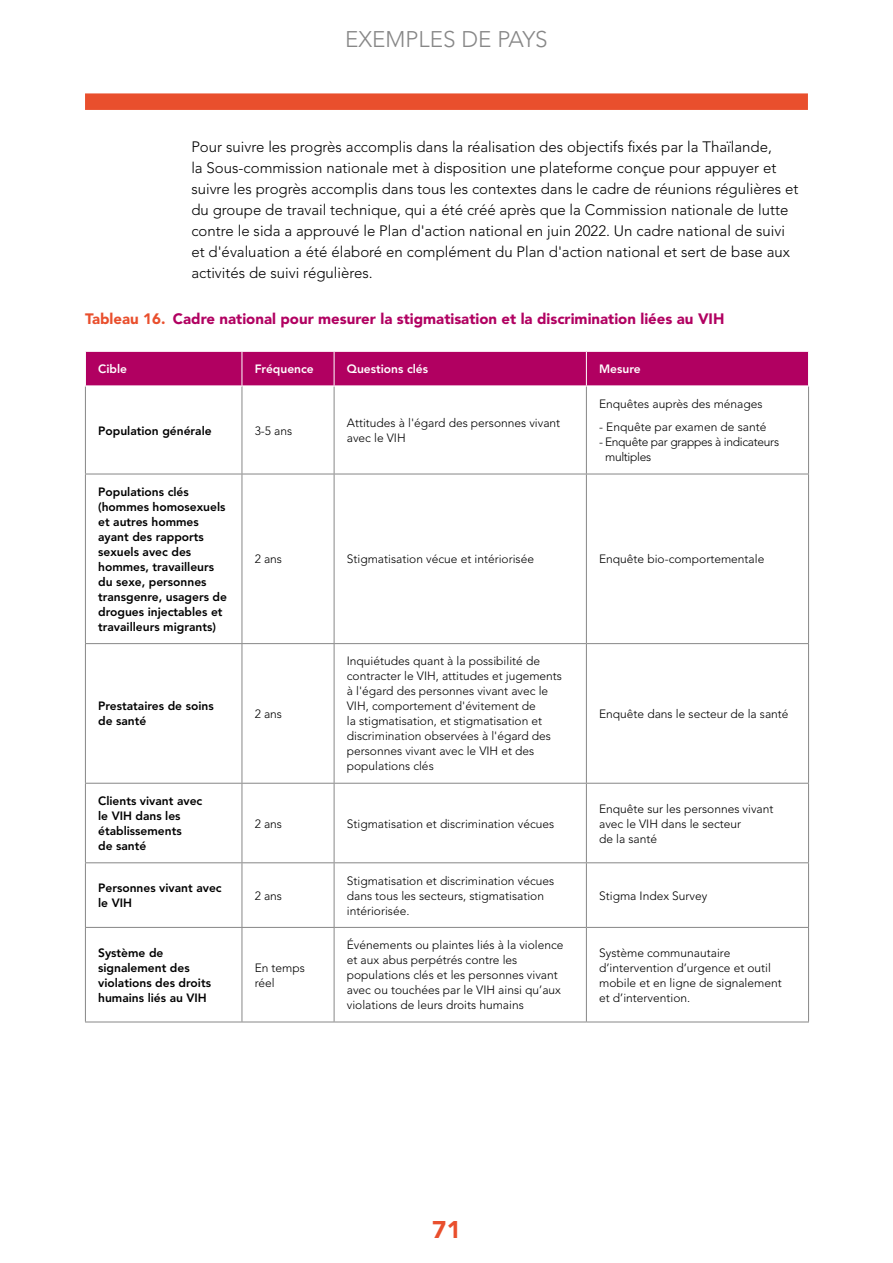
<style>
.page{position:relative;width:893px;height:1263px;background:#fff}
.page>*{position:absolute;margin:0;border:0;box-sizing:border-box;transform-origin:0 0}
.t1{font:900 24px "Avenir LT Std";color:#e94f2d}
.t2{font:300 22.5px "Avenir LT Std";color:#878787}
.text{font:300 15px/21px "Avenir LT Std";color:#000}
.figure__table__box{font:900 15px "Avenir LT Std";color:#b10061}
.table_text{font:300 12px/15px "Avenir LT Std";color:#000}
.table_text-2{font:800 12px/15px "Avenir LT Std";color:#000}
.table_text-3{font:300 12px/15px "Avenir LT Std";letter-spacing:-.025em;color:#000}
.table_text-4{font:800 12px "Avenir LT Std";color:#fff}
.s1{color:#e94f2d}
</style>
<div class="page">
<div style="left:86px;top:352px;width:722px;height:33px;background:#b10061"></div>
<hr style="left:242px;top:643px;width:92px;height:1px;background:#878787">
<hr style="left:334px;top:643px;width:252px;height:1px;background:#878787">
<hr style="left:586px;top:643px;width:223px;height:1px;background:#878787">
<hr style="left:334px;top:783px;width:252px;height:1px;background:#878787">
<hr style="left:586px;top:783px;width:223px;height:1px;background:#878787">
<hr style="left:334px;top:862px;width:252px;height:1px;background:#878787">
<hr style="left:586px;top:862px;width:223px;height:1px;background:#878787">
<hr style="left:334px;top:927px;width:252px;height:1px;background:#878787">
<hr style="left:586px;top:927px;width:223px;height:1px;background:#878787">
<hr style="left:334px;top:1021px;width:252px;height:1px;background:#878787">
<hr style="left:586px;top:1021px;width:223px;height:1px;background:#878787">
<hr style="left:334px;top:386px;width:1px;height:88px;background:#878787">
<hr style="left:586px;top:386px;width:1px;height:88px;background:#878787">
<hr style="left:808px;top:386px;width:1px;height:88px;background:#878787">
<hr style="left:586px;top:474px;width:223px;height:1px;background:#878787">
<hr style="left:586px;top:474px;width:1px;height:169px;background:#878787">
<hr style="left:808px;top:474px;width:1px;height:169px;background:#878787">
<hr style="left:334px;top:644px;width:1px;height:139px;background:#878787">
<hr style="left:242px;top:783px;width:92px;height:1px;background:#878787">
<hr style="left:334px;top:783px;width:1px;height:79px;background:#878787">
<hr style="left:242px;top:862px;width:92px;height:1px;background:#878787">
<hr style="left:334px;top:863px;width:1px;height:64px;background:#878787">
<hr style="left:242px;top:927px;width:92px;height:1px;background:#878787">
<hr style="left:334px;top:928px;width:1px;height:93px;background:#878787">
<hr style="left:242px;top:1021px;width:92px;height:1px;background:#878787">
<hr style="left:242px;top:474px;width:92px;height:1px;background:#878787">
<hr style="left:334px;top:474px;width:252px;height:1px;background:#878787">
<hr style="left:334px;top:474px;width:1px;height:169px;background:#878787">
<hr style="left:242px;top:352px;width:1px;height:33px;background:#fff">
<hr style="left:334px;top:352px;width:1px;height:33px;background:#fff">
<hr style="left:586px;top:352px;width:1px;height:33px;background:#fff">
<hr style="left:85px;top:783px;width:1px;height:79px;background:#878787">
<hr style="left:242px;top:783px;width:1px;height:79px;background:#878787">
<hr style="left:85px;top:863px;width:1px;height:64px;background:#878787">
<hr style="left:242px;top:863px;width:1px;height:64px;background:#878787">
<hr style="left:85px;top:928px;width:1px;height:93px;background:#878787">
<hr style="left:242px;top:928px;width:1px;height:93px;background:#878787">
<hr style="left:85px;top:386px;width:1px;height:88px;background:#878787">
<hr style="left:242px;top:386px;width:1px;height:88px;background:#878787">
<hr style="left:85px;top:474px;width:157px;height:1px;background:#878787">
<hr style="left:85px;top:474px;width:1px;height:169px;background:#878787">
<hr style="left:242px;top:474px;width:1px;height:169px;background:#878787">
<hr style="left:85px;top:643px;width:157px;height:1px;background:#878787">
<hr style="left:85px;top:644px;width:1px;height:139px;background:#878787">
<hr style="left:242px;top:644px;width:1px;height:139px;background:#878787">
<hr style="left:586px;top:644px;width:1px;height:139px;background:#878787">
<hr style="left:808px;top:644px;width:1px;height:139px;background:#878787">
<hr style="left:85px;top:783px;width:157px;height:1px;background:#878787">
<hr style="left:85px;top:862px;width:157px;height:1px;background:#878787">
<hr style="left:85px;top:927px;width:157px;height:1px;background:#878787">
<hr style="left:85px;top:1021px;width:157px;height:1px;background:#878787">
<hr style="left:586px;top:783px;width:1px;height:79px;background:#878787">
<hr style="left:808px;top:783px;width:1px;height:79px;background:#878787">
<hr style="left:586px;top:863px;width:1px;height:64px;background:#878787">
<hr style="left:808px;top:863px;width:1px;height:64px;background:#878787">
<hr style="left:586px;top:928px;width:1px;height:93px;background:#878787">
<hr style="left:808px;top:928px;width:1px;height:93px;background:#878787">
<div style="left:85px;top:93px;width:723px;height:17px;background:#e94f2d"></div>
<h2 class="t2" style="left:345px;top:26px;width:42px">Exemples</h2>
<h2 class="t2" style="left:461px;top:26px;width:49px">de pays</h2>
<p class="text" style="left:191px;top:136px;width:608px">Pour suivre les progrès accomplis dans la réalisation des objectifs fixés par la Thaïlande,<br>la Sous-commission nationale met à disposition une plateforme conçue pour appuyer et suivre les progrès accomplis dans tous les contextes dans le cadre de réunions régulières et du groupe de travail technique, qui a été créé après que la Commission nationale de lutte contre le sida a approuvé le Plan d'action national en juin 2022. Un cadre national de suivi et d'évaluation a été élaboré en complément du Plan d'action national et sert de base aux activités de suivi régulières.</p>
<p class="figure__table__box" style="left:85px;top:310px;width:641px"><span class="s1">Tableau 16.</span> Cadre national pour mesurer la stigmatisation et la discrimination liées au VIH</p>
<p class="table_text-4" style="left:98px;top:362px;width:30px">Cible</p>
<p class="table_text-4" style="left:255px;top:362px;width:61px">Fréquence</p>
<p class="table_text-4" style="left:347px;top:362px;width:83px">Questions clés</p>
<p class="table_text-4" style="left:599px;top:362px;width:43px">Mesure</p>
<p class="table_text-2" style="left:98px;top:423px;width:115px">Population générale</p>
<p class="table_text" style="left:255px;top:423px;width:39px">3-5 ans</p>
<p class="table_text" style="left:347px;top:415px;width:215px">Attitudes à l'égard des personnes vivant avec le VIH</p>
<p class="table_text" style="left:599px;top:396px;width:165px">Enquêtes auprès des ménages</p>
<p class="table_text" style="left:599px;top:420px;width:169px">- Enquête par examen de santé</p>
<p class="table_text-3" style="left:605px;top:435px;width:176px;text-indent:-6px">- Enquête par grappes à indicateurs multiples</p>
<p class="table_text-2" style="left:98px;top:484px;width:130px">Populations clés (hommes homosexuels et autres hommes ayant des rapports sexuels avec des hommes, travailleurs du sexe, personnes transgenre, usagers de drogues injectables et travailleurs migrants)</p>
<p class="table_text" style="left:255px;top:552px;width:29px">2 ans</p>
<p class="table_text" style="left:347px;top:552px;width:189px">Stigmatisation vécue et intériorisée</p>
<p class="table_text" style="left:599px;top:552px;width:167px">Enquête bio-comportementale</p>
<p class="table_text-2" style="left:98px;top:699px;width:117px">Prestataires de soins de santé</p>
<p class="table_text" style="left:255px;top:706px;width:29px">2 ans</p>
<p class="table_text" style="left:347px;top:654px;width:217px">Inquiétudes quant à la possibilité de contracter le VIH, attitudes et jugements à l'égard des personnes vivant avec le VIH, comportement d'évitement de<br>la stigmatisation, et stigmatisation et discrimination observées à l'égard des personnes vivant avec le VIH et des populations clés</p>
<p class="table_text-2" style="left:98px;top:793px;width:106px">Clients vivant avec le VIH dans les établissements<br>de santé</p>
<p class="table_text" style="left:255px;top:816px;width:29px">2 ans</p>
<p class="table_text" style="left:347px;top:816px;width:209px">Stigmatisation et discrimination vécues</p>
<p class="table_text-2" style="left:98px;top:880px;width:125px">Personnes vivant avec le VIH</p>
<p class="table_text" style="left:255px;top:888px;width:29px">2 ans</p>
<p class="table_text" style="left:347px;top:873px;width:209px">Stigmatisation et discrimination vécues dans tous les secteurs, stigmatisation intériorisée.</p>
<p class="table_text" style="left:599px;top:706px;width:191px">Enquête dans le secteur de la santé</p>
<p class="table_text" style="left:599px;top:801px;width:176px">Enquête sur les personnes vivant avec le VIH dans le secteur<br>de la santé</p>
<p class="table_text" style="left:599px;top:888px;width:110px">Stigma Index Survey</p>
<p class="table_text-2" style="left:98px;top:945px;width:114px">Système de signalement des violations des droits humains liés au VIH</p>
<p class="table_text" style="left:255px;top:960px;width:52px">En temps réel</p>
<p class="table_text" style="left:347px;top:938px;width:218px">Événements ou plaintes liés à la violence et aux abus perpétrés contre les populations clés et les personnes vivant avec ou touchées par le VIH ainsi qu’aux violations de leurs droits humains</p>
<p class="table_text" style="left:599px;top:945px;width:184px">Système communautaire d’intervention d’urgence et outil mobile et en ligne de signalement et d’intervention.</p>
<h1 class="t1" style="left:432px;top:1215px;width:30px">71</h1>
</div>
